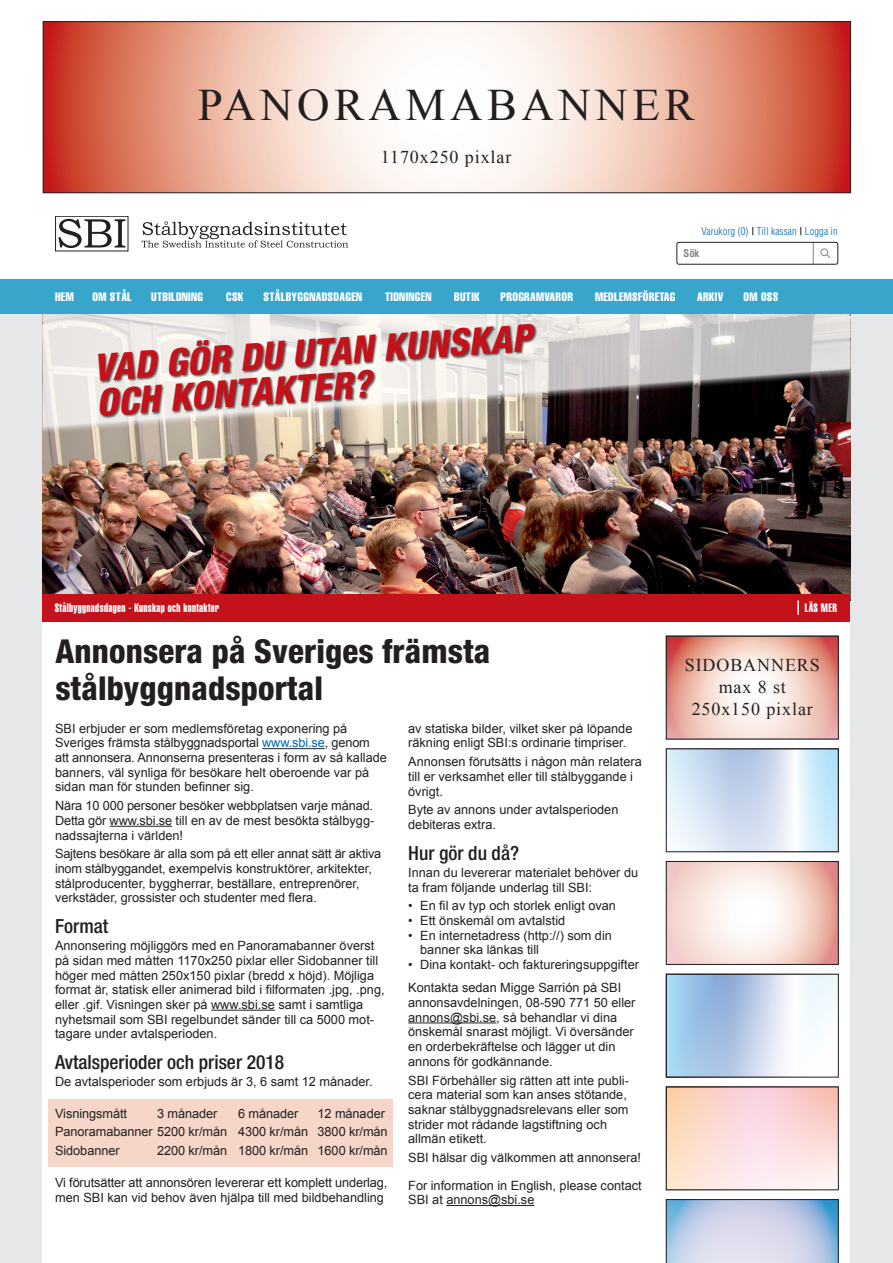
<style>
.page{position:relative;width:893px;height:1263px;background:#fff}
.page>*{position:absolute;margin:0;border:0;box-sizing:border-box;transform-origin:0 0}
.t1{font:45px "Times New Roman";letter-spacing:.1em;color:#231f20}
.Rubrik{font:italic 800 condensed 37.5px "Helvetica Neue";color:#c4121a}
.Rubrik-2{font:800 condensed 33px/37.5px "Helvetica Neue";letter-spacing:.005em;color:#231f20}
.Rubrik-3{font:500 condensed 19.5px "Helvetica Neue";color:#231f20}
.t2{font:18px/21.6px "Times New Roman";letter-spacing:.05em;color:#231f20;text-align:center}
.t3{font:12.75px/14.7px "Arial";color:#231f20}
.Rubrik-4{font:extra-condensed 12px "Helvetica";letter-spacing:.03em;color:#fff}
.Rubrik-5{font:12px "Helvetica Extra Compressed";letter-spacing:.03em;color:#fff}
.Rubrik-6{font:300 condensed 10.5px "Helvetica";letter-spacing:.01em;color:#0166b3}
.Rubrik-7{font:700 condensed 10.5px "Helvetica";color:#808285}
.s1{color:#0166b3}
</style>
<div class="page">
<div style="left:0;top:296px;width:893px;height:967px;background:#e6e7e9"></div>
<div style="left:43px;top:22px;width:807px;height:1241px;background:#fff"></div>
<div style="left:49px;top:1099px;width:344px;height:67px;background:#f5d6c8"></div>
<hr style="left:408px;top:1022px;width:88px;height:1px;background:#231f20">
<hr style="left:446px;top:1205px;width:88px;height:1px;background:#231f20">
<hr style="left:262px;top:748px;width:63px;height:1px;background:#231f20">
<hr style="left:110px;top:826px;width:62px;height:1px;background:#231f20">
<hr style="left:211px;top:1010px;width:64px;height:1px;background:#231f20">
<svg style="left:45px;top:23px;width:804px;height:168px"></svg>
<div style="left:43px;top:21px;width:808px;height:172px;border:1px solid #231f20"></div>
<svg style="left:141px;top:221px;width:207px;height:27px"></svg>
<div style="left:55px;top:216px;width:73px;height:35px;border:1px solid #231f20"></div>
<svg style="left:58px;top:219px;width:67px;height:29px"></svg>
<img style="left:43px;top:435px;width:807px;height:159px">
<svg style="left:43px;top:314px;width:807px;height:121px;background:#a09996"></svg>
<div style="left:98px;top:324px;width:440px;height:95px;background:#231f20;opacity:.75"></div>
<div style="left:0;top:280px;width:893px;height:34px;background:#38a5cb"></div>
<div style="left:43px;top:594px;width:807px;height:27px;background:#c4121a"></div>
<svg style="left:797px;top:600px;width:2px;height:15px"></svg>
<svg style="left:813px;top:244px;width:1px;height:19px"></svg>
<div style="left:676px;top:242px;width:162px;height:23px;border:1px solid #231f20;border-radius:2px"></div>
<svg style="left:820px;top:248px;width:11px;height:10px"></svg>
<svg style="left:668px;top:638px;width:169px;height:99px;background:#efc6bc"></svg>
<svg style="left:668px;top:750px;width:169px;height:100px;background:#d4e4f3"></svg>
<svg style="left:668px;top:863px;width:169px;height:100px"></svg>
<svg style="left:668px;top:976px;width:169px;height:99px"></svg>
<svg style="left:668px;top:1088px;width:169px;height:100px;background:#fbdcd7"></svg>
<div style="left:666px;top:636px;width:173px;height:103px;border:1px solid #231f20"></div>
<div style="left:666px;top:748px;width:173px;height:104px;border:1px solid #231f20"></div>
<div style="left:666px;top:861px;width:173px;height:104px;border:1px solid #231f20"></div>
<div style="left:666px;top:974px;width:173px;height:103px;border:1px solid #231f20"></div>
<div style="left:666px;top:1086px;width:173px;height:104px;border:1px solid #231f20"></div>
<svg style="left:666px;top:1199px;width:173px;height:64px;background:#b9c9e2"></svg>
<p class="t1" style="left:198px;top:74px;width:498px">PANORAMABANNER</p>
<p class="t2" style="left:381px;top:146px;width:132px">1170x250 pixlar</p>
<p class="Rubrik-6" style="left:701px;top:225px;width:138px">Varukorg (0) Till kassan Logga in</p>
<p class="Rubrik-7" style="left:684px;top:247px;width:17px">Sök</p>
<p class="Rubrik-4" style="left:55px;top:289px;width:20px">HEM</p>
<p class="Rubrik-4" style="left:93px;top:289px;width:41px">OM STÅL</p>
<p class="Rubrik-4" style="left:151px;top:289px;width:53px">UTBILDNING</p>
<p class="Rubrik-4" style="left:226px;top:289px;width:19px">CSK</p>
<p class="Rubrik-4" style="left:264px;top:289px;width:100px">STÅLBYGGNADSDAGEN</p>
<p class="Rubrik-4" style="left:385px;top:289px;width:48px">TIDNINGEN</p>
<p class="Rubrik-4" style="left:454px;top:289px;width:27px">BUTIK</p>
<p class="Rubrik-4" style="left:501px;top:289px;width:74px">PROGRAMVAROR</p>
<p class="Rubrik-4" style="left:595px;top:289px;width:82px">MEDLEMSFÖRETAG</p>
<p class="Rubrik-4" style="left:697px;top:289px;width:28px">ARKIV</p>
<p class="Rubrik-4" style="left:744px;top:289px;width:36px">OM OSS</p>
<p class="Rubrik" style="left:92px;top:345px;width:441px;rotate:-4deg">VAD GÖR DU UTAN KUNSKAP</p>
<p class="Rubrik" style="left:94px;top:379px;width:277px;rotate:-4deg">OCH KONTAKTER?</p>
<p class="Rubrik-5" style="left:55px;top:600px;width:166px">Stålbyggnadsdagen - Kunskap och kontakter</p>
<p class="Rubrik-5" style="left:805px;top:600px;width:33px">LÄS MER</p>
<p class="Rubrik-2" style="left:55px;top:632px;width:437px">Annonsera på Sveriges främsta stålbyggnadsportal</p>
<p class="t3" style="left:55px;top:721px;width:333px">SBI erbjuder er som medlemsföretag exponering på Sveriges främsta stålbyggnadsportal <span class="s1">www.sbi.se</span>, genom att annonsera. Annonserna presenteras i form av så kallade banners, väl synliga för besökare helt oberoende var på sidan man för stunden befinner sig.</p>
<p class="t3" style="left:55px;top:798px;width:321px;text-align:justify">Nära 10 000 personer besöker webbplatsen varje månad.<br>Detta gör www.sbi.se till en av de mest besökta stålbygg&shy;nadssajterna i världen!</p>
<p class="t3" style="left:55px;top:847px;width:328px">Sajtens besökare är alla som på ett eller annat sätt är aktiva inom stålbyggandet, exempelvis konstruktörer, arkitekter, stålproducenter, byggherrar, beställare, entreprenörer, verkstäder, grossister och studenter med flera.</p>
<p class="Rubrik-3" style="left:55px;top:915px;width:55px">Format</p>
<p class="t3" style="left:55px;top:938px;width:331px">Annonsering möjliggörs med en Panoramabanner överst på sidan med måtten 1170x250 pixlar eller Sidobanner till höger med måtten 250x150 pixlar (bredd x höjd). Möjliga format är, statisk eller animerad bild i filformaten .jpg, .png, eller .gif. Visningen sker på www.sbi.se samt i samtliga nyhetsmail som SBI regelbundet sänder till ca 5000 mot&shy;tagare under avtalsperioden.</p>
<p class="Rubrik-3" style="left:55px;top:1050px;width:231px">Avtalsperioder och priser 2018</p>
<p class="t3" style="left:55px;top:1074px;width:319px">De avtalsperioder som erbjuds är 3, 6 samt 12 månader.</p>
<p class="t3" style="left:55px;top:1106px;width:74px">Visningsmått</p>
<p class="t3" style="left:157px;top:1106px;width:62px">3 månader</p>
<p class="t3" style="left:238px;top:1106px;width:62px">6 månader</p>
<p class="t3" style="left:318px;top:1106px;width:69px">12 månader</p>
<p class="t3" style="left:55px;top:1125px;width:334px">Panoramabanner 5200 kr/mån 4300 kr/mån 3800 kr/mån</p>
<p class="t3" style="left:55px;top:1144px;width:66px">Sidobanner</p>
<p class="t3" style="left:157px;top:1144px;width:232px">2200 kr/mån 1800 kr/mån 1600 kr/mån</p>
<p class="t3" style="left:55px;top:1175px;width:334px">Vi förutsätter att annonsören levererar ett komplett underlag, men SBI kan vid behov även hjälpa till med bildbehandling</p>
<p class="t3" style="left:408px;top:721px;width:226px">av statiska bilder, vilket sker på löpande räkning enligt SBI:s ordinarie timpriser.</p>
<p class="t3" style="left:408px;top:754px;width:235px">Annonsen förutsätts i någon mån relatera till er verksamhet eller till stålbyggande i övrigt.</p>
<p class="t3" style="left:408px;top:803px;width:212px">Byte av annons under avtalsperioden debiteras extra.</p>
<p class="Rubrik-3" style="left:408px;top:841px;width:112px">Hur gör du då?</p>
<p class="t3" style="left:408px;top:865px;width:231px">Innan du levererar materialet behöver du ta fram följande underlag till SBI:</p>
<p class="t3" style="left:408px;top:899px;width:209px">• En fil av typ och storlek enligt ovan</p>
<p class="t3" style="left:408px;top:913px;width:159px">• Ett önskemål om avtalstid</p>
<p class="t3" style="left:420px;top:928px;width:193px;text-indent:-12px">• En internetadress (http://) som din banner ska länkas till</p>
<p class="t3" style="left:408px;top:957px;width:232px">• Dina kontakt- och faktureringsuppgifter</p>
<p class="t3" style="left:408px;top:980px;width:229px">Kontakta sedan Migge Sarrión på SBI annonsavdelningen, 08-590 771 50 eller annons@sbi.se, så behandlar vi dina önskemål snarast möjligt. Vi översänder en orderbekräftelse och lägger ut din annons för godkännande.</p>
<p class="t3" style="left:408px;top:1073px;width:222px">SBI Förbehåller sig rätten att inte publi&shy;cera material som kan anses stötande, saknar stålbyggnadsrelevans eller som strider mot rådande lagstiftning och allmän etikett.</p>
<p class="t3" style="left:408px;top:1150px;width:234px">SBI hälsar dig välkommen att annonsera!</p>
<p class="t3" style="left:408px;top:1178px;width:235px">For information in English, please contact<br>SBI at annons@sbi.se</p>
<p class="t2" style="left:685px;top:654px;width:136px">SIDOBANNERS max 8 st</p>
<p class="t2" style="left:692px;top:697px;width:123px">250x150 pixlar</p>
</div>
